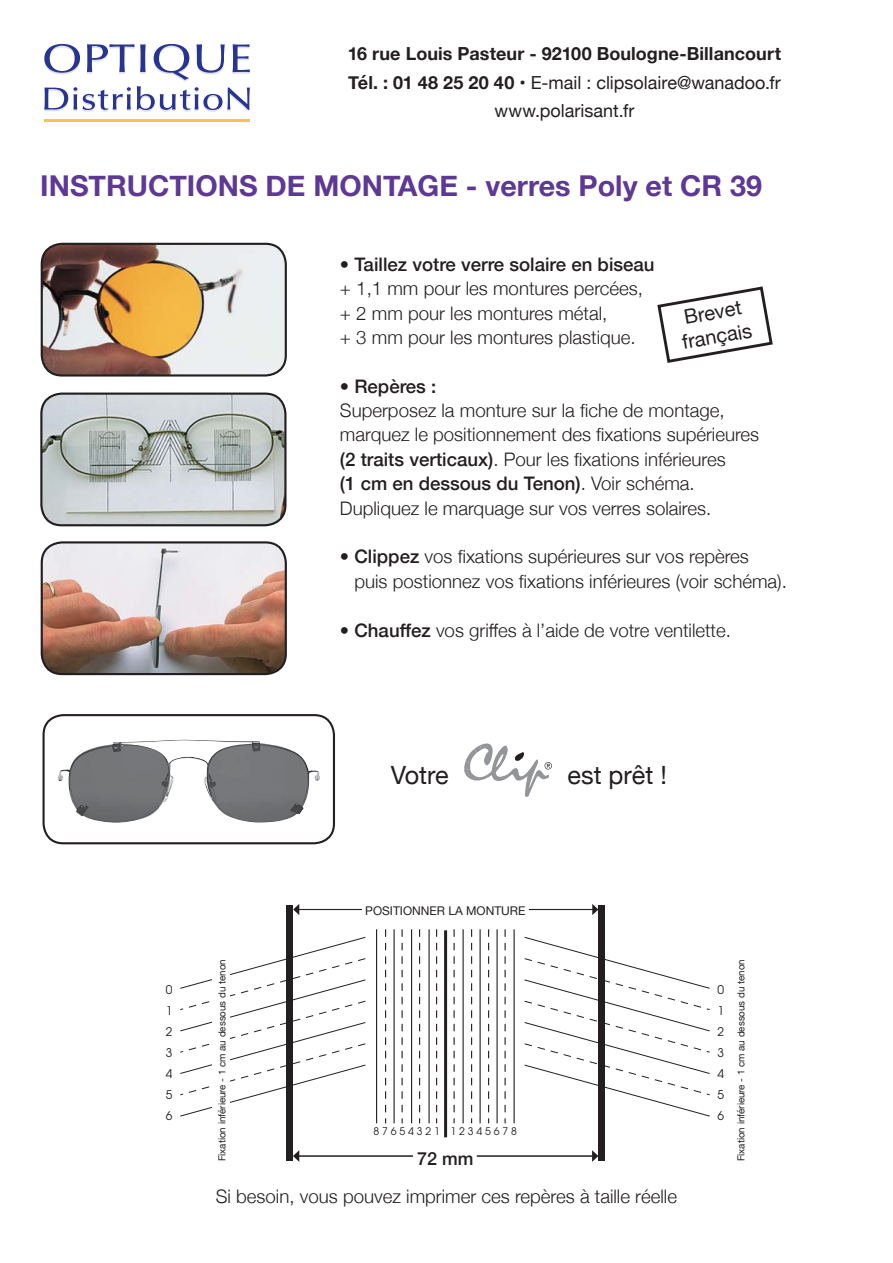
<style>
.page{position:relative;width:893px;height:1263px;background:#fff}
.page>*{position:absolute;margin:0;border:0;box-sizing:border-box;transform-origin:0 0}
.t1{font:700 28.65px "Helvetica Neue";color:#5e3895}
.t2{font:25.2px "Helvetica Neue";color:#231f20}
.t3{font:20.1px/24.2px "Helvetica Neue";color:#231f20;text-align:center}
.t4{font:300 18.6px/24.5px "Helvetica Neue";color:#231f20}
.t5{font:500 18.6px "Helvetica Neue";color:#231f20}
.t6{font:700 18px/28.5px "Helvetica Neue";letter-spacing:.005em;color:#231f20;text-align:center}
.t7{font:500 18px "Helvetica Neue";color:#231f20}
.t8{font:12px "Helvetica Neue";color:#231f20}
.t9{font:12px/21px "Avant Garde";color:#231f20;text-align:justify}
.t10{font:10.5px "Avant Garde";letter-spacing:.27em;color:#231f20}
.t11{font:9.75px "Helvetica Neue";color:#231f20}
.s1{font-weight:400}
.s2{font-weight:500}
</style>
<div class="page">
<img style="left:42px;top:244px;width:244px;height:131px;border-radius:20px">
<div style="left:41px;top:243px;width:246px;height:134px;border:2px solid #231f20;border-radius:20px"></div>
<img style="left:41px;top:394px;width:244px;height:131px;border-radius:20px">
<div style="left:40px;top:393px;width:246px;height:133px;border:2px solid #231f20;border-radius:20px"></div>
<img style="left:43px;top:542px;width:242px;height:132px;border-radius:20px">
<div style="left:41px;top:541px;width:246px;height:134px;border:2px solid #231f20;border-radius:20px"></div>
<img style="left:58px;top:740px;width:262px;height:83px">
<div style="left:43px;top:714px;width:292px;height:130px;border:2px solid #231f20;border-radius:20px"></div>
<svg style="left:464px;top:743px;width:88px;height:54px"></svg>
<svg style="left:657px;top:286px;width:116px;height:77px"></svg>
<hr style="left:44px;top:120px;width:206px;height:2px;background:#febf57">
<svg style="left:44px;top:44px;width:206px;height:68px"></svg>
<svg style="left:524px;top:936px;width:186px;height:181px"></svg>
<hr style="left:376px;top:929px;width:1px;height:194px;background:#231f20">
<svg style="left:385px;top:929px;width:1px;height:194px"></svg>
<svg style="left:402px;top:929px;width:1px;height:194px"></svg>
<svg style="left:419px;top:929px;width:1px;height:194px"></svg>
<svg style="left:436px;top:929px;width:1px;height:194px"></svg>
<svg style="left:454px;top:929px;width:1px;height:194px"></svg>
<svg style="left:471px;top:929px;width:1px;height:194px"></svg>
<svg style="left:488px;top:929px;width:1px;height:194px"></svg>
<svg style="left:505px;top:929px;width:1px;height:194px"></svg>
<svg style="left:180px;top:937px;width:186px;height:180px"></svg>
<hr style="left:394px;top:929px;width:1px;height:194px;background:#231f20">
<hr style="left:411px;top:929px;width:1px;height:194px;background:#231f20">
<hr style="left:429px;top:929px;width:1px;height:194px;background:#231f20">
<hr style="left:444px;top:930px;width:3px;height:207px;background:#231f20">
<hr style="left:463px;top:929px;width:1px;height:194px;background:#231f20">
<hr style="left:480px;top:929px;width:1px;height:194px;background:#231f20">
<hr style="left:497px;top:929px;width:1px;height:194px;background:#231f20">
<hr style="left:514px;top:929px;width:1px;height:194px;background:#231f20">
<div style="left:286px;top:905px;width:7px;height:255px;background:#231f20"></div>
<div style="left:599px;top:905px;width:6px;height:255px;background:#231f20"></div>
<hr style="left:299px;top:909px;width:63px;height:1px;background:#231f20">
<svg style="left:293px;top:904px;width:6px;height:11px"></svg>
<hr style="left:529px;top:909px;width:64px;height:1px;background:#231f20">
<svg style="left:592px;top:904px;width:6px;height:11px"></svg>
<hr style="left:299px;top:1155px;width:114px;height:2px;background:#231f20">
<svg style="left:293px;top:1150px;width:6px;height:12px"></svg>
<hr style="left:477px;top:1155px;width:116px;height:2px;background:#231f20">
<svg style="left:592px;top:1150px;width:6px;height:12px"></svg>
<div style="left:213px;top:955px;width:17px;height:209px;background:#fff"></div>
<p class="t6" style="left:348px;top:39px;width:435px">16 rue Louis Pasteur - 92100 Boulogne-Billancourt<br>Tél. : 01 48 25 20 40 • <span class="s1">E-mail : clipsolaire@wanadoo.fr www.polarisant.fr</span></p>
<h1 class="t1" style="left:40px;top:168px;width:723px">INSTRUCTIONS DE MONTAGE - verres Poly et CR 39</h1>
<p class="t5" style="left:340px;top:253px;width:316px">• Taillez votre verre solaire en biseau</p>
<p class="t4" style="left:340px;top:276px;width:305px">+ 1,1 mm pour les montures percées, + 2 mm pour les montures métal,<br>+ 3 mm pour les montures plastique.</p>
<p class="t4" style="left:340px;top:373px;width:421px">• <span class="s2">Repères :<br></span>Superposez la monture sur la fiche de montage, marquez le positionnement des fixations supérieures <span class="s2">(2 traits verticaux)</span>. Pour les fixations inférieures<br><span class="s2">(1 cm en dessous du Tenon)</span>. Voir schéma.<br>Dupliquez le marquage sur vos verres solaires.</p>
<p class="t4" style="left:354px;top:544px;width:434px;text-indent:-15px"><span class="s2">• Clippez</span> vos fixations supérieures sur vos repères<br>puis postionnez vos fixations inférieures (voir schéma).</p>
<p class="t4" style="left:340px;top:617px;width:393px"><span class="s2">• Chauffez</span> vos griffes à l’aide de votre ventilette.</p>
<p class="t3" style="left:676px;top:306px;width:72px;rotate:-10deg">Brevet français</p>
<h2 class="t2" style="left:391px;top:760px;width:59px">V otre</h2>
<h2 class="t2" style="left:568px;top:760px;width:101px">est prêt !</h2>
<p class="t8" style="left:365px;top:904px;width:162px">POSITIONNER LA MONTURE</p>
<p class="t11" style="left:216px;top:1161px;width:204px;rotate:-90deg">Fixation inférieure - 1 cm au dessous du tenon</p>
<p class="t9" style="left:166px;top:980px;width:8px">0<br>1<br>2<br>3<br>4<br>5<br>6</p>
<p class="t9" style="left:717px;top:980px;width:8px">0<br>1<br>2<br>3<br>4<br>5<br>6</p>
<p class="t10" style="left:374px;top:1127px;width:145px">87654321 12345678</p>
<p class="t7" style="left:417px;top:1147px;width:58px">72 mm</p>
<p class="t4" style="left:216px;top:1184px;width:463px">Si besoin, vous pouvez imprimer ces repères à taille réelle</p>
<p class="t11" style="left:735px;top:1161px;width:204px;rotate:-90deg">Fixation inférieure - 1 cm au dessous du tenon</p>
</div>
